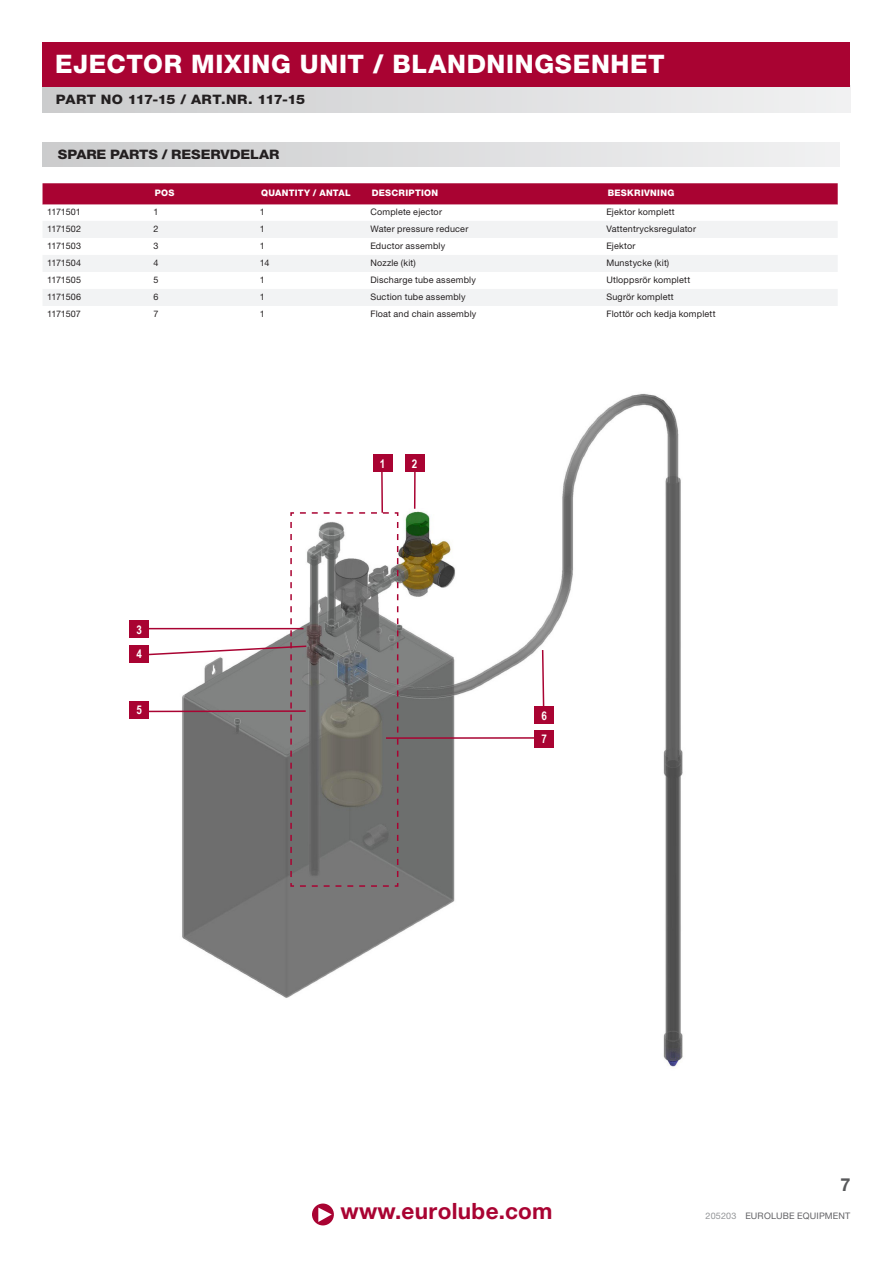
<style>
.page{position:relative;width:893px;height:1263px;background:#fff}
.page>*{position:absolute;margin:0;border:0;box-sizing:border-box;transform-origin:0 0}
.t1{font:800 25.5px "Helvetica Neue LT Std";letter-spacing:.025em;color:#fff}
.t2{font:700 22.5px "Helvetica Neue LT Std";letter-spacing:.015em;color:#a90332}
.t3{font:700 18px "Helvetica Neue LT Std";color:#57585a}
.Bildtext{font:800 13.05px "Helvetica Neue LT Std";letter-spacing:-.005em;color:#231f20;scale:1.1 1}
.subtítulos_apartados{font:700 12px "Arial Narrow";color:#fff}
.t4{font:9px "Helvetica Neue LT Std";letter-spacing:.02em;color:#231f20}
.t5{font:9px "Helvetica Neue LT Std";letter-spacing:-.02em;color:#231f20}
.t6{font:800 9px "Helvetica Neue LT Std";letter-spacing:.03em;color:#fff}
.t7{font:9px "Helvetica Neue LT Std";letter-spacing:.02em;color:#636366}
.s1{color:#939598}
</style>
<div class="page">
<div style="left:312px;top:1203px;width:22px;height:22px;background:#a90332;border-radius:50%"></div>
<svg style="left:318px;top:1207px;width:14px;height:15px"></svg>
<div style="left:43px;top:86px;width:807px;height:26px;background:linear-gradient(to right,#cbcbcc,#f0f1f2)"></div>
<div style="left:43px;top:43px;width:807px;height:44px;background:#a90332"></div>
<div style="left:43px;top:142px;width:796px;height:25px;background:linear-gradient(to right,#cbcbcc,#f0f1f2)"></div>
<img style="left:182px;top:393px;width:501px;height:675px">
<div style="left:373px;top:455px;width:19px;height:17px;background:#a90332"></div>
<div style="left:129px;top:621px;width:20px;height:17px;background:#a90332"></div>
<div style="left:405px;top:455px;width:19px;height:17px;background:#a90332"></div>
<div style="left:129px;top:645px;width:20px;height:18px;background:#a90332"></div>
<div style="left:129px;top:701px;width:20px;height:17px;background:#a90332"></div>
<div style="left:534px;top:707px;width:20px;height:17px;background:#a90332"></div>
<div style="left:534px;top:730px;width:20px;height:17px;background:#a90332"></div>
<hr style="left:381px;top:471px;width:2px;height:42px;background:#a90332">
<hr style="left:414px;top:471px;width:2px;height:38px;background:#a90332">
<svg style="left:541px;top:648px;width:4px;height:59px"></svg>
<hr style="left:386px;top:737px;width:149px;height:2px;background:#a90332">
<svg style="left:147px;top:511px;width:252px;height:376px"></svg>
<hr style="left:148px;top:710px;width:158px;height:2px;background:#a90332">
<svg style="left:43px;top:183px;width:795px;height:22px;background:#ac0c39"></svg>
<svg style="left:43px;top:221px;width:794px;height:85px;fill:#f2f3f4"></svg>
<h1 class="t1" style="left:55px;top:49px;width:611px">EJECTOR MIXING UNIT / BLANDNINGSENHET</h1>
<h3 class="Bildtext" style="left:56px;top:92px;width:228px">PART NO 117-15 / ART.NR. 117-15</h3>
<p class="Bildtext" style="left:58px;top:146px;width:203px">SPARE PARTS / RESERVDELAR</p>
<p class="t6" style="left:155px;top:187px;width:21px">POS</p>
<p class="t6" style="left:261px;top:187px;width:91px">QUANTITY / ANTAL</p>
<p class="t6" style="left:372px;top:187px;width:68px">DESCRIPTION</p>
<p class="t6" style="left:608px;top:187px;width:68px">BESKRIVNING</p>
<p class="t5" style="left:47px;top:206px;width:35px">1171501</p>
<p class="t4" style="left:153px;top:206px;width:7px">1</p>
<p class="t4" style="left:260px;top:206px;width:7px">1</p>
<p class="t4" style="left:370px;top:206px;width:73px">Complete ejector</p>
<p class="t4" style="left:606px;top:206px;width:70px">Ejektor komplett</p>
<p class="t5" style="left:47px;top:223px;width:35px">1171502</p>
<p class="t4" style="left:153px;top:223px;width:7px">2</p>
<p class="t4" style="left:260px;top:223px;width:7px">1</p>
<p class="t4" style="left:370px;top:223px;width:99px">Water pressure reducer</p>
<p class="t4" style="left:606px;top:223px;width:91px">Vattentrycksregulator</p>
<p class="t5" style="left:47px;top:240px;width:35px">1171503</p>
<p class="t4" style="left:153px;top:240px;width:7px">3</p>
<p class="t4" style="left:260px;top:240px;width:7px">1</p>
<p class="t4" style="left:370px;top:240px;width:76px">Eductor assembly</p>
<p class="t4" style="left:606px;top:240px;width:31px">Ejektor</p>
<p class="t5" style="left:47px;top:257px;width:35px">1171504</p>
<p class="t4" style="left:153px;top:257px;width:7px">4</p>
<p class="t4" style="left:260px;top:257px;width:11px">14</p>
<p class="t4" style="left:370px;top:257px;width:47px">Nozzle (kit)</p>
<p class="t4" style="left:606px;top:257px;width:64px">Munstycke (kit)</p>
<p class="t5" style="left:47px;top:274px;width:35px">1171505</p>
<p class="t4" style="left:153px;top:274px;width:7px">5</p>
<p class="t4" style="left:260px;top:274px;width:7px">1</p>
<p class="t4" style="left:370px;top:274px;width:107px">Discharge tube assembly</p>
<p class="t4" style="left:606px;top:274px;width:85px">Utloppsrör komplett</p>
<p class="t5" style="left:47px;top:291px;width:36px">1171506</p>
<p class="t4" style="left:153px;top:291px;width:7px">6</p>
<p class="t4" style="left:260px;top:291px;width:7px">1</p>
<p class="t4" style="left:370px;top:291px;width:97px">Suction tube assembly</p>
<p class="t4" style="left:606px;top:291px;width:69px">Sugrör komplett</p>
<p class="t5" style="left:47px;top:308px;width:35px">1171507</p>
<p class="t4" style="left:153px;top:308px;width:7px">7</p>
<p class="t4" style="left:260px;top:308px;width:7px">1</p>
<p class="t4" style="left:370px;top:308px;width:108px">Float and chain assembly</p>
<p class="t4" style="left:606px;top:308px;width:111px">Flottör och kedja komplett</p>
<p class="subtítulos_apartados" style="left:136px;top:620px;width:7px">3</p>
<p class="subtítulos_apartados" style="left:136px;top:645px;width:7px">4</p>
<p class="subtítulos_apartados" style="left:136px;top:701px;width:7px">5</p>
<p class="subtítulos_apartados" style="left:380px;top:454px;width:7px">1</p>
<p class="subtítulos_apartados" style="left:412px;top:454px;width:7px">2</p>
<p class="subtítulos_apartados" style="left:541px;top:706px;width:7px">6</p>
<p class="subtítulos_apartados" style="left:541px;top:730px;width:7px">7</p>
<h3 class="t3" style="left:840px;top:1173px;width:12px">7</h3>
<h2 class="t2" style="left:340px;top:1197px;width:214px">www.eurolube.com</h2>
<p class="t7" style="left:706px;top:1210px;width:146px"><span class="s1">205203</span> EUROLUBE EQUIPMENT</p>
</div>
